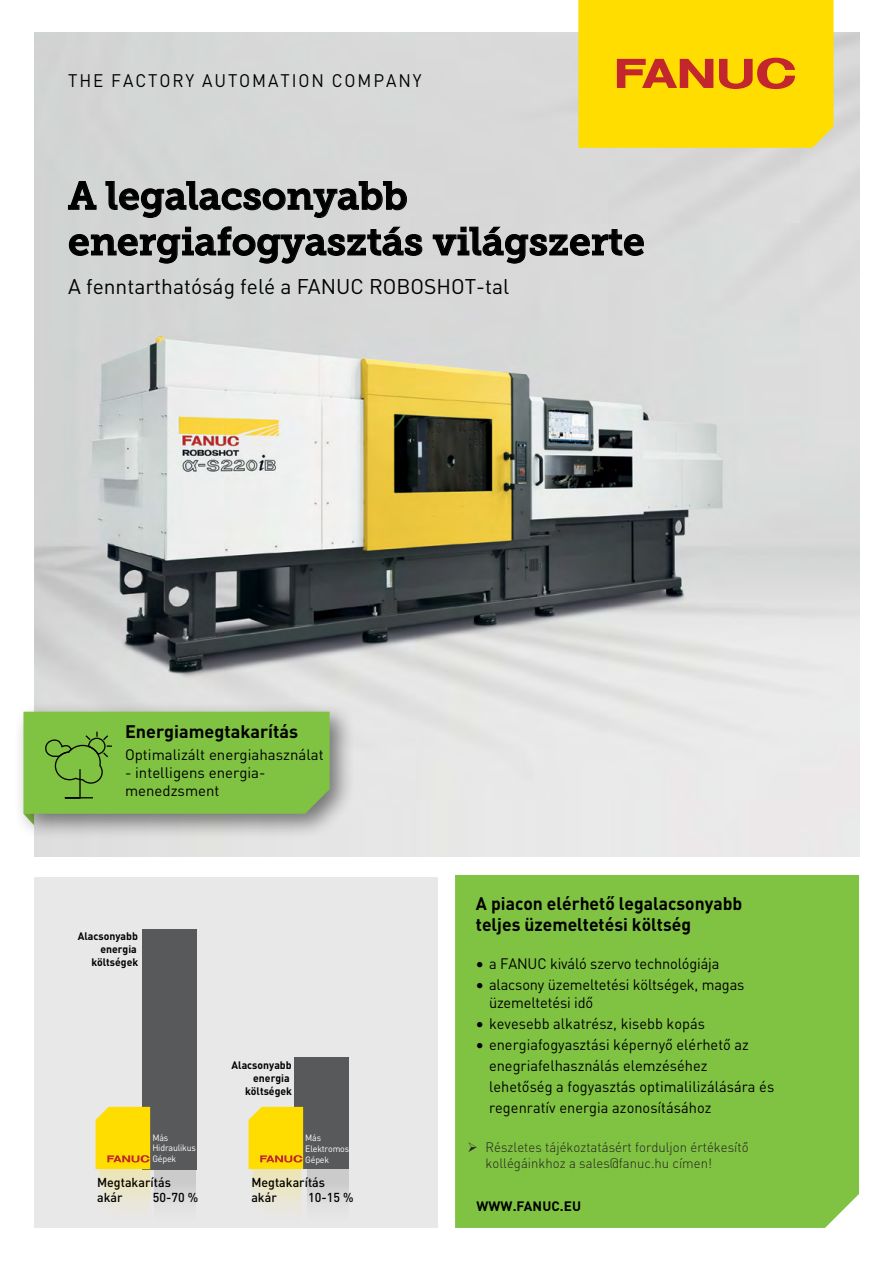
<style>
.page{position:relative;width:893px;height:1263px;background:#fff}
.page>*{position:absolute;margin:0;border:0;box-sizing:border-box;transform-origin:0 0}
.t1{font:39px/45.6px "Museo Slab 700";color:#000}
.t2{font:21px "DIN Pro";color:#000}
.t3{font:700 18px/21px "DIN Pro";color:#000}
.t4{font:18px "DIN Pro";letter-spacing:.11em;color:#000;scale:.95 1}
.t5{font:15px/21px "DIN Pro";color:#000}
.t6{font:300 13.5px/15.8px "DIN Pro";color:#231f20}
.t7{font:700 13.5px "DIN Pro";letter-spacing:.01em;color:#000}
.t8{font:500 12.9px/15.5px "DIN Pro";color:#000}
.t9{font:700 10.8px/12.9px "DIN Pro";color:#000;text-align:right}
.t10{font:9.15px/10.8px "DIN Pro";letter-spacing:-.02em;color:#fff}
</style>
<div class="page">
<div style="left:34px;top:877px;width:404px;height:351px;background:#e8e8e8"></div>
<img style="left:34px;top:33px;width:825px;height:824px">
<div style="left:455px;top:875px;width:404px;height:353px;background:#80c342"></div>
<div style="left:142px;top:929px;width:54px;height:240px;background:#58595b"></div>
<div style="left:295px;top:1057px;width:54px;height:112px;background:#58595b"></div>
<svg style="left:303px;top:1137px;width:46px;height:65px"></svg>
<div style="left:14px;top:702px;width:342px;height:138px;background:#000;opacity:.5"></div>
<svg style="left:23px;top:712px;width:307px;height:113px;background:#82bc4b"></svg>
<svg style="left:249px;top:1107px;width:54px;height:102px;background:#f4db54"></svg>
<svg style="left:96px;top:1107px;width:54px;height:101px;background:#f4db52"></svg>
<svg style="left:154px;top:1169px;width:42px;height:33px"></svg>
<svg style="left:578px;top:0;width:255px;height:148px;background:#facf05"></svg>
<p class="t4" style="left:68px;top:69px;width:374px">THE FACTORY AUTOMATION COMPANY</p>
<h1 class="t1" style="left:68px;top:173px;width:578px">A legalacsonyabb energiafogyasztás világszerte</h1>
<h2 class="t2" style="left:68px;top:273px;width:443px">A fenntarthatóság felé a FANUC ROBOSHOT-tal</h2>
<p class="t3" style="left:125px;top:721px;width:175px">Energiamegtakarítás</p>
<p class="t5" style="left:125px;top:744px;width:200px">Optimalizált energiahasználat</p>
<p class="t5" style="left:125px;top:763px;width:142px;line-height:18px">- intelligens energia&shy;menedzsment</p>
<p class="t9" style="left:78px;top:930px;width:62px">Alacsonyabb energia költségek</p>
<p class="t9" style="left:232px;top:1058px;width:62px">Alacsonyabb energia költségek</p>
<p class="t10" style="left:152px;top:1132px;width:45px">Más<br>Hidraulikus<br>Gépek</p>
<p class="t10" style="left:305px;top:1132px;width:45px">Más<br>Elektromos<br>Gépek</p>
<p class="t8" style="left:97px;top:1174px;width:75px">Megtakarítás akár</p>
<p class="t8" style="left:153px;top:1189px;width:47px">50-70 %</p>
<p class="t8" style="left:251px;top:1174px;width:75px">Megtakarítás akár</p>
<p class="t8" style="left:308px;top:1190px;width:47px">10-15 %</p>
<p class="t3" style="left:476px;top:893px;width:268px">A piacon elérhető legalacsonyabb teljes üzemeltetési költség</p>
<p class="t5" style="left:476px;top:952px;width:245px">• a FANUC kiváló szervo technológiája</p>
<p class="t5" style="left:489px;top:975px;width:257px;line-height:18px;text-indent:-13px">• alacsony üzemeltetési költségek, magas üzemeltetési idő</p>
<p class="t5" style="left:476px;top:1012px;width:230px">• kevesebb alkatrész, kisebb kopás</p>
<p class="t5" style="left:489px;top:1033px;width:287px;text-indent:-13px">• energiafogyasztási képernyő elérhető az enegriafelhasználás elemzéséhez lehetőség a fogyasztás optimalilizálására és regenratív energia azonosításához</p>
<p class="t6" style="left:486px;top:1139px;width:264px;text-indent:-18px">➢ Részletes tájékoztatásért forduljon értékesítő kollégáinkhoz a sales@fanuc.hu címen!</p>
<p class="t7" style="left:476px;top:1197px;width:106px">WWW.FANUC.EU</p>
</div>
